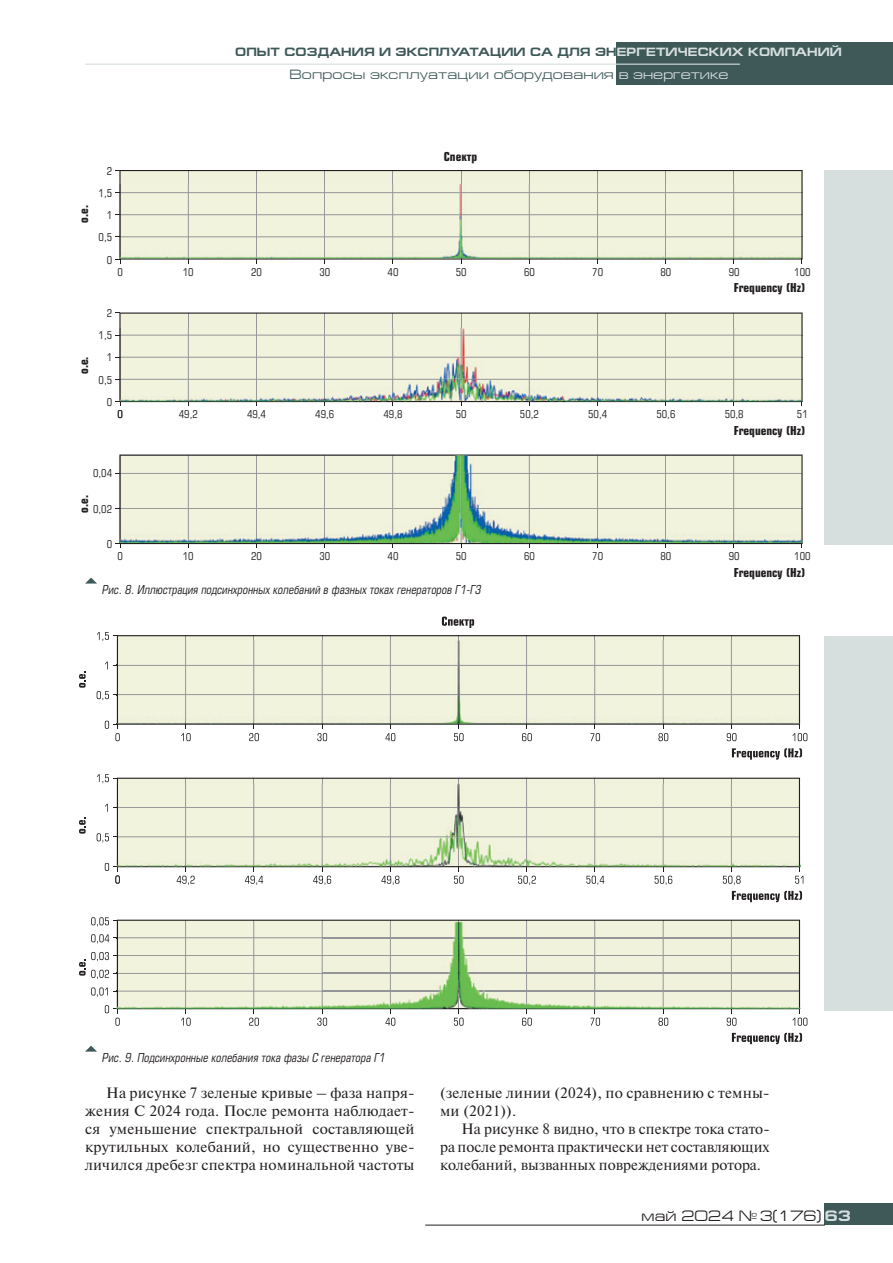
<style>
.page{position:relative;width:893px;height:1263px;background:#fff}
.page>*{position:absolute;margin:0;border:0;box-sizing:border-box;transform-origin:0 0}
.t1{font:15px/18px "Newton C";letter-spacing:.01em;color:#231f20;text-align:justify}
.t2{font:15px "Europe Ext";color:#231f20}
.t3{font:13.5px "Europe Ext";letter-spacing:.01em;color:#3f5959}
.t4{font:italic 12px "Europe Cond";color:#231f20}
.t5{font:700 12px "Europe Cond";color:#231f20}
.t6{font:700 12px "Europe Ext";letter-spacing:.01em;color:#3f5959}
.t7{font:10.5px/22.2px "Europe Cond";color:#231f20;text-align:right}
.s1{color:#d6dfde}
.s2{font-weight:700;color:#d6dfde}
</style>
<div class="page">
<svg style="left:119px;top:312px;width:684px;height:90px;background:#d2d4c1"></svg>
<svg style="left:119px;top:170px;width:684px;height:90px;background:#cfd1be"></svg>
<svg style="left:119px;top:454px;width:684px;height:90px;background:#615e5e"></svg>
<img style="left:120px;top:184px;width:681px;height:74px">
<img style="left:188px;top:184px;width:1px;height:74px">
<img style="left:256px;top:184px;width:1px;height:74px">
<img style="left:324px;top:184px;width:1px;height:74px">
<img style="left:392px;top:184px;width:1px;height:74px">
<img style="left:461px;top:184px;width:1px;height:74px">
<img style="left:529px;top:184px;width:1px;height:74px">
<img style="left:597px;top:184px;width:1px;height:74px">
<img style="left:665px;top:184px;width:1px;height:74px">
<img style="left:733px;top:184px;width:1px;height:74px">
<img style="left:121px;top:214px;width:680px;height:1px">
<img style="left:121px;top:192px;width:680px;height:1px">
<img style="left:121px;top:237px;width:680px;height:1px">
<img style="left:120px;top:327px;width:681px;height:74px">
<img style="left:120px;top:455px;width:681px;height:88px">
<svg style="left:117px;top:778px;width:683px;height:6px;background:#d3d4c1"></svg>
<svg style="left:117px;top:635px;width:683px;height:90px;background:#b3b2a4"></svg>
<svg style="left:117px;top:920px;width:683px;height:2px"></svg>
<img style="left:117px;top:640px;width:683px;height:84px">
<img style="left:117px;top:784px;width:683px;height:83px">
<img style="left:118px;top:922px;width:681px;height:86px">
<img style="left:118px;top:937px;width:681px;height:1px">
<img style="left:118px;top:973px;width:681px;height:1px">
<img style="left:118px;top:955px;width:681px;height:1px">
<img style="left:118px;top:991px;width:681px;height:1px">
<img style="left:185px;top:922px;width:1px;height:86px">
<img style="left:253px;top:922px;width:1px;height:86px">
<img style="left:322px;top:922px;width:1px;height:86px">
<img style="left:390px;top:922px;width:1px;height:86px">
<img style="left:458px;top:922px;width:1px;height:86px">
<img style="left:526px;top:922px;width:1px;height:86px">
<img style="left:594px;top:922px;width:1px;height:86px">
<img style="left:663px;top:922px;width:1px;height:86px">
<img style="left:731px;top:922px;width:1px;height:86px">
<svg style="left:732px;top:891px;width:70px;height:11px"></svg>
<svg style="left:79px;top:817px;width:7px;height:17px"></svg>
<svg style="left:177px;top:867px;width:18px;height:18px"></svg>
<svg style="left:245px;top:867px;width:18px;height:18px"></svg>
<svg style="left:313px;top:867px;width:18px;height:18px"></svg>
<svg style="left:381px;top:867px;width:18px;height:18px"></svg>
<svg style="left:454px;top:867px;width:10px;height:17px"></svg>
<svg style="left:518px;top:867px;width:18px;height:18px"></svg>
<svg style="left:586px;top:867px;width:18px;height:18px"></svg>
<svg style="left:655px;top:867px;width:17px;height:18px"></svg>
<svg style="left:723px;top:867px;width:18px;height:18px"></svg>
<svg style="left:795px;top:867px;width:8px;height:17px"></svg>
<svg style="left:181px;top:724px;width:10px;height:17px"></svg>
<svg style="left:249px;top:724px;width:10px;height:17px"></svg>
<svg style="left:317px;top:724px;width:10px;height:17px"></svg>
<svg style="left:385px;top:724px;width:10px;height:17px"></svg>
<svg style="left:454px;top:724px;width:10px;height:17px"></svg>
<svg style="left:522px;top:724px;width:10px;height:17px"></svg>
<svg style="left:590px;top:724px;width:10px;height:17px"></svg>
<svg style="left:658px;top:724px;width:10px;height:17px"></svg>
<svg style="left:727px;top:724px;width:9px;height:17px"></svg>
<svg style="left:792px;top:724px;width:15px;height:17px"></svg>
<svg style="left:442px;top:616px;width:32px;height:12px"></svg>
<svg style="left:732px;top:748px;width:70px;height:12px"></svg>
<svg style="left:79px;top:671px;width:7px;height:17px"></svg>
<svg style="left:97px;top:632px;width:20px;height:9px"></svg>
<svg style="left:105px;top:661px;width:12px;height:8px"></svg>
<svg style="left:97px;top:691px;width:20px;height:9px"></svg>
<svg style="left:105px;top:721px;width:15px;height:20px"></svg>
<svg style="left:97px;top:774px;width:20px;height:9px"></svg>
<svg style="left:105px;top:804px;width:12px;height:8px"></svg>
<svg style="left:97px;top:833px;width:20px;height:9px"></svg>
<svg style="left:105px;top:863px;width:15px;height:21px"></svg>
<svg style="left:732px;top:1033px;width:70px;height:11px"></svg>
<svg style="left:91px;top:934px;width:27px;height:9px"></svg>
<svg style="left:91px;top:917px;width:26px;height:9px"></svg>
<svg style="left:79px;top:952px;width:39px;height:27px"></svg>
<svg style="left:91px;top:987px;width:27px;height:9px"></svg>
<svg style="left:105px;top:1005px;width:15px;height:21px"></svg>
<svg style="left:181px;top:1009px;width:10px;height:17px"></svg>
<svg style="left:249px;top:1009px;width:10px;height:17px"></svg>
<svg style="left:317px;top:1009px;width:10px;height:17px"></svg>
<svg style="left:385px;top:1009px;width:10px;height:17px"></svg>
<svg style="left:454px;top:1009px;width:10px;height:17px"></svg>
<svg style="left:522px;top:1009px;width:10px;height:17px"></svg>
<svg style="left:590px;top:1009px;width:10px;height:17px"></svg>
<svg style="left:658px;top:1009px;width:10px;height:17px"></svg>
<svg style="left:727px;top:1009px;width:9px;height:17px"></svg>
<svg style="left:792px;top:1009px;width:15px;height:17px"></svg>
<div style="left:825px;top:1203px;width:68px;height:22px;background:#3f5959"></div>
<hr style="left:425px;top:1225px;width:400px;height:1px;background:#231f20">
<div style="left:617px;top:43px;width:276px;height:42px;background:#3f5959"></div>
<hr style="left:85px;top:64px;width:655px;height:1px;background:#d6dfde">
<div style="left:825px;top:170px;width:68px;height:375px;background:#d6dfde"></div>
<div style="left:825px;top:636px;width:68px;height:374px;background:#d6dfde"></div>
<svg style="left:85px;top:578px;width:12px;height:6px"></svg>
<svg style="left:86px;top:1045px;width:11px;height:6px"></svg>
<p class="t6" style="left:235px;top:45px;width:608px">ОПЫТ СОЗДАНИЯ И ЭКСПЛУАТАЦИИ СА ДЛЯ ЭН<span class="s1">ЕРГЕТИЧЕСКИХ КОМПАНИЙ</span></p>
<p class="t3" style="left:289px;top:67px;width:440px">Вопросы эксплуатации оборудования <span class="s1">в энергетике</span></p>
<p class="t5" style="left:76px;top:223px;width:19px;rotate:-90deg">о.е.</p>
<p class="t7" style="left:99px;top:160px;width:15px">2<br>1,5<br>1<br>0,5<br>0</p>
<p class="t7" style="left:117px;top:261px;width:7px">0</p>
<p class="t5" style="left:76px;top:374px;width:19px;rotate:-90deg">о.е.</p>
<p class="t7" style="left:99px;top:302px;width:15px">2<br>1,5<br>1<br>0,5<br>0</p>
<p class="t7" style="left:117px;top:403px;width:7px">0</p>
<p class="t7" style="left:93px;top:462px;width:20px">0,04</p>
<p class="t7" style="left:93px;top:497px;width:20px">0,02</p>
<p class="t7" style="left:107px;top:533px;width:7px">0</p>
<p class="t5" style="left:76px;top:513px;width:19px;rotate:-90deg">о.е.</p>
<p class="t5" style="left:444px;top:148px;width:35px">Спектр</p>
<p class="t7" style="left:183px;top:261px;width:12px">10</p>
<p class="t7" style="left:251px;top:261px;width:12px">20</p>
<p class="t7" style="left:319px;top:261px;width:12px">30</p>
<p class="t7" style="left:388px;top:261px;width:12px">40</p>
<p class="t7" style="left:456px;top:261px;width:12px">50</p>
<p class="t7" style="left:524px;top:261px;width:12px">60</p>
<p class="t7" style="left:592px;top:261px;width:12px">70</p>
<p class="t7" style="left:660px;top:261px;width:12px">80</p>
<p class="t7" style="left:729px;top:261px;width:12px">90</p>
<p class="t7" style="left:794px;top:261px;width:18px">100</p>
<p class="t5" style="left:734px;top:280px;width:73px">Frequency (Hz)</p>
<p class="t7" style="left:179px;top:403px;width:20px">49,2</p>
<p class="t7" style="left:247px;top:403px;width:20px">49,4</p>
<p class="t7" style="left:315px;top:403px;width:20px">49,6</p>
<p class="t7" style="left:383px;top:403px;width:20px">49,8</p>
<p class="t7" style="left:456px;top:403px;width:12px">50</p>
<p class="t7" style="left:520px;top:403px;width:20px">50,2</p>
<p class="t7" style="left:588px;top:403px;width:20px">50,4</p>
<p class="t7" style="left:656px;top:403px;width:20px">50,6</p>
<p class="t7" style="left:725px;top:403px;width:20px">50,8</p>
<p class="t7" style="left:797px;top:403px;width:12px">51</p>
<p class="t5" style="left:734px;top:422px;width:73px">Frequency (Hz)</p>
<p class="t7" style="left:117px;top:545px;width:7px">0</p>
<p class="t7" style="left:183px;top:545px;width:12px">10</p>
<p class="t7" style="left:251px;top:545px;width:12px">20</p>
<p class="t7" style="left:319px;top:545px;width:12px">30</p>
<p class="t7" style="left:388px;top:545px;width:12px">40</p>
<p class="t7" style="left:456px;top:545px;width:12px">50</p>
<p class="t7" style="left:524px;top:545px;width:12px">60</p>
<p class="t7" style="left:592px;top:545px;width:12px">70</p>
<p class="t7" style="left:660px;top:545px;width:12px">80</p>
<p class="t7" style="left:729px;top:545px;width:12px">90</p>
<p class="t7" style="left:794px;top:545px;width:18px">100</p>
<p class="t4" style="left:102px;top:582px;width:381px">Рис. 8. Иллюстрация подсинхронных колебаний в фазных токах генераторов Г1-Г3</p>
<p class="t4" style="left:102px;top:1050px;width:285px">Рис. 9. Подсинхронные колебания тока фазы С генератора Г1</p>
<p class="t5" style="left:734px;top:564px;width:73px">Frequency (Hz)</p>
<p class="t1" style="left:85px;top:1084px;width:331px;text-indent:21px">На рисунке 7 зеленые кривые – фаза напря&shy;жения С 2024 года. После ремонта наблюдает&shy;ся уменьшение спектральной составляющей крутильных колебаний, но существенно уве&shy;личился дребезг спектра номинальной частоты</p>
<p class="t1" style="left:440px;top:1084px;width:331px">(зеленые линии (2024), по сравнению с темны&shy;ми (2021)).</p>
<p class="t1" style="left:440px;top:1120px;width:331px;text-indent:21px">На рисунке 8 видно, что в спектре тока стато&shy;ра после ремонта практически нет составляющих колебаний, вызванных повреждениями ротора.</p>
<p class="t2" style="left:642px;top:1207px;width:211px">май 2024 №3(176) <span class="s2">63</span></p>
</div>
